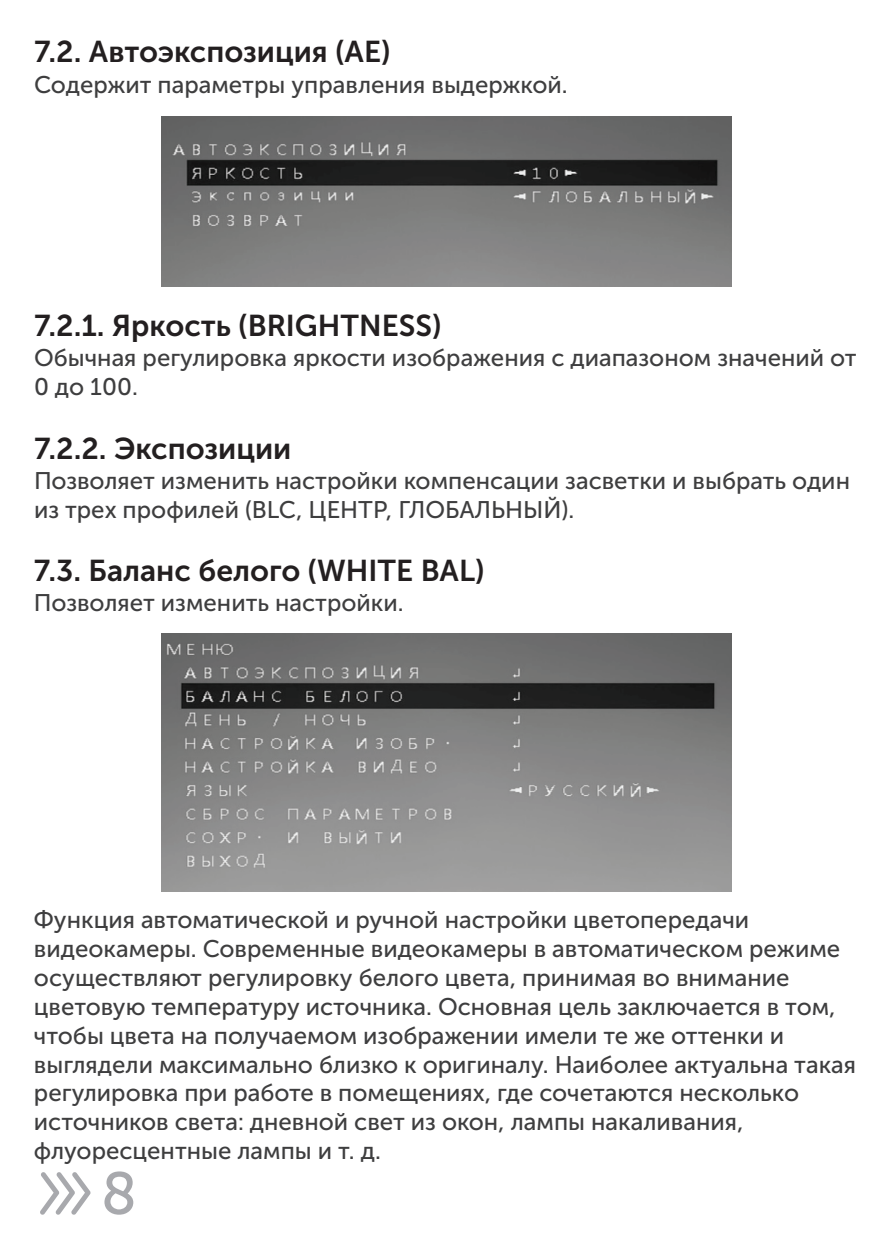
<style>
.page{position:relative;width:893px;height:1234px;background:#fff}
.page>*{position:absolute;margin:0;border:0;box-sizing:border-box;transform-origin:0 0}
.t1{font:59.1px "Museo Sans Cyrl 500";color:#a8a9ad}
.t2{font:30px "Museo Sans Cyrl 700";color:#231f20}
.t3{font:24px/28.8px "Museo Sans Cyrl 500";color:#3e3e3f}
</style>
<div class="page">
<svg style="left:40px;top:1172px;width:51px;height:42px"></svg>
<img style="left:162px;top:116px;width:569px;height:170px">
<img style="left:162px;top:633px;width:569px;height:258px">
<p class="t2" style="left:34px;top:40px;width:358px">7.2. Автоэкспозиция (AE)</p>
<p class="t3" style="left:34px;top:72px;width:535px">Содержит параметры управления выдержкой.</p>
<p class="t2" style="left:34px;top:313px;width:409px">7.2.1. Яркость (BRIGHTNESS)</p>
<p class="t3" style="left:34px;top:346px;width:824px">Обычная регулировка яркости изображения с диапазоном значений от<br>0 до 100.</p>
<p class="t2" style="left:34px;top:436px;width:259px">7.2.2. Экспозиции</p>
<p class="t3" style="left:34px;top:468px;width:817px">Позволяет изменить настройки компенсации засветки и выбрать один из трех профилей (BLC, ЦЕНТР, ГЛОБАЛЬНЫЙ).</p>
<p class="t2" style="left:34px;top:558px;width:452px">7.3. Баланс белого (WHITE BAL)</p>
<p class="t3" style="left:34px;top:591px;width:371px">Позволяет изменить настройки.</p>
<p class="t3" style="left:34px;top:907px;width:824px">Функция автоматической и ручной настройки цветопередачи видеокамеры. Современные видеокамеры в автоматическом режиме осуществляют регулировку белого цвета, принимая во внимание цветовую температуру источника. Основная цель заключается в том, чтобы цвета на получаемом изображении имели те же оттенки и выглядели максимально близко к оригиналу. Наиболее актуальна такая регулировка при работе в помещениях, где сочетаются несколько источников света: дневной свет из окон, лампы накаливания, флуоресцентные лампы и т. д.</p>
<h1 class="t1" style="left:101px;top:1169px;width:37px">8</h1>
</div>
